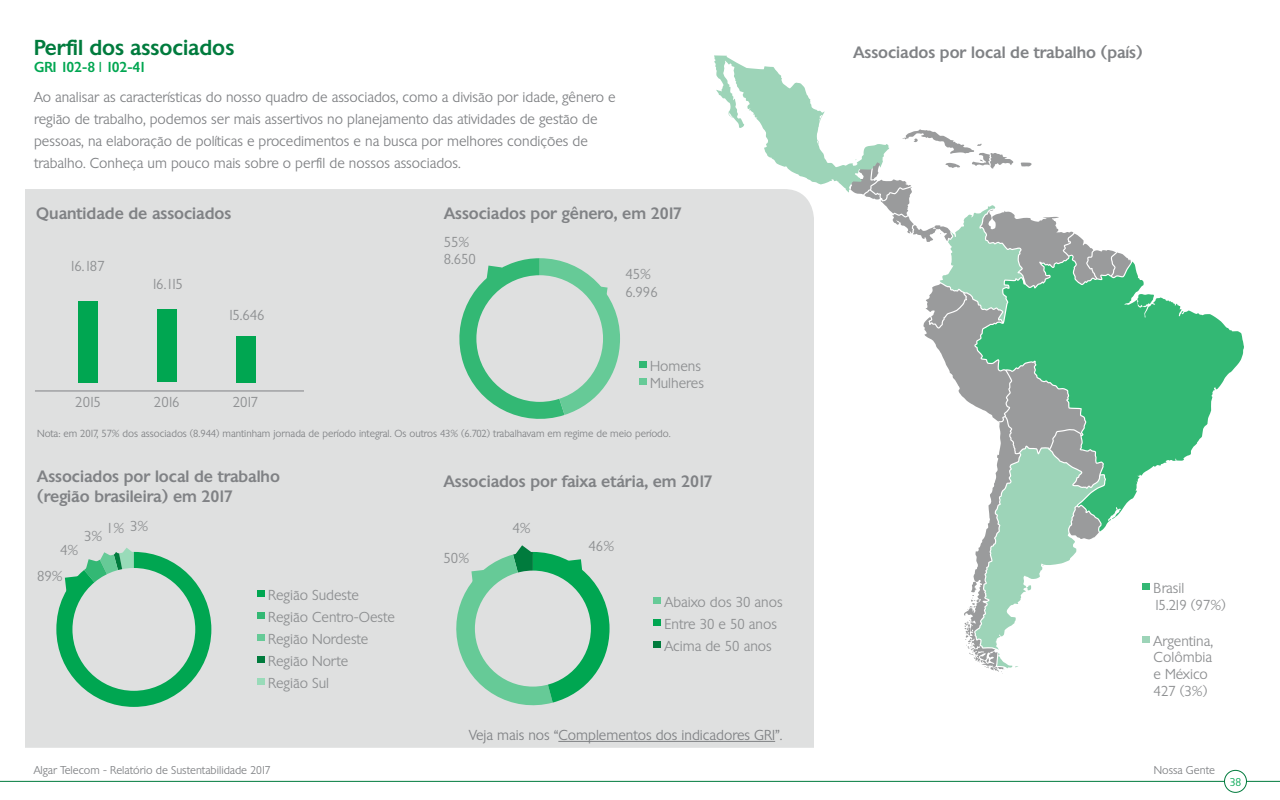
<style>
.page{position:relative;width:1280px;height:800px;background:#fff}
.page>*{position:absolute;margin:0;border:0;box-sizing:border-box;transform-origin:0 0}
.Título{font:500 21px "Chantilly Serial";color:#007b3d}
.Texto_corrido{font:500 16px/20.4px "Chantilly Serial";color:#808285}
.Texto_corrido-2{font:300 14px/22px "Chantilly Serial";color:#808285}
.Olho_de_texto{font:300 14px/16.8px "Chantilly Serial";color:#8d8f91}
.t1{font:500 14px "Chantilly Serial";color:#00a651}
.t2{font:300 11px "Chantilly Serial";color:#808285}
.t3{font:300 11px "Chantilly Serial";color:#00a651}
.Fonte_-_rodapé{font:300 10px "Chantilly Serial";color:#808285}
</style>
<div class="page">
<hr style="left:0;top:781px;width:1280px;height:1px;background:#007b3d">
<div style="left:1224px;top:770px;width:22px;height:22px;background:#fff;border-radius:50%"></div>
<div style="left:1224px;top:770px;width:23px;height:23px;border:1px solid #007b3d;border-radius:50%"></div>
<div style="left:25px;top:189px;width:789px;height:559px;background:#dfe0e0"></div>
<div style="left:78px;top:301px;width:20px;height:81px;background:#00a651"></div>
<div style="left:157px;top:309px;width:20px;height:73px;background:#00a651"></div>
<div style="left:236px;top:336px;width:20px;height:46px;background:#00a651"></div>
<hr style="left:35px;top:390px;width:269px;height:1px;background:#808285">
<div style="left:1143px;top:583px;width:7px;height:7px;background:#33b874"></div>
<div style="left:1143px;top:636px;width:7px;height:7px;background:#9dd4b8"></div>
<svg style="left:1131px;top:261px;width:113px;height:239px;fill:#33b874"></svg>
<svg style="left:714px;top:55px;width:417px;height:619px"></svg>
<svg style="left:450px;top:258px;width:170px;height:171px;background:#b6d7c7"></svg>
<div style="left:639px;top:361px;width:7px;height:7px;background:#33b874"></div>
<div style="left:639px;top:378px;width:7px;height:7px;background:#66ca97"></div>
<div style="left:257px;top:590px;width:7px;height:7px;background:#00a651"></div>
<div style="left:257px;top:612px;width:7px;height:7px;background:#33b874"></div>
<div style="left:257px;top:634px;width:7px;height:7px;background:#66ca97"></div>
<div style="left:257px;top:656px;width:7px;height:7px;background:#007b3d"></div>
<div style="left:257px;top:678px;width:7px;height:7px;background:#99dbb9"></div>
<svg style="left:56px;top:548px;width:155px;height:159px;background:#a1d0b8"></svg>
<svg style="left:448px;top:545px;width:162px;height:169px;background:#acd3bf"></svg>
<div style="left:654px;top:597px;width:7px;height:7px;background:#66ca97"></div>
<div style="left:654px;top:619px;width:7px;height:7px;background:#00a651"></div>
<div style="left:654px;top:641px;width:7px;height:7px;background:#007b3d"></div>
<hr style="left:558px;top:741px;width:217px;height:1px;background:#808285">
<p class="Título" style="left:34px;top:34px;width:202px">Perfil dos associados</p>
<p class="t1" style="left:34px;top:58px;width:114px">GRI 102-8 | 102-41</p>
<p class="Texto_corrido-2" style="left:34px;top:86px;width:583px">Ao analisar as características do nosso quadro de associados, como a divisão por idade, gênero e</p>
<p class="Texto_corrido-2" style="left:34px;top:108px;width:565px">região de trabalho, podemos ser mais assertivos no planejamento das atividades de gestão de pessoas, na elaboração de políticas e procedimentos e na busca por melhores condições de trabalho. Conheça um pouco mais sobre o perfil de nossos associados.</p>
<p class="Texto_corrido" style="left:36px;top:203px;width:197px">Quantidade de associados</p>
<p class="Olho_de_texto" style="left:69px;top:257px;width:37px">16.187</p>
<p class="Olho_de_texto" style="left:151px;top:276px;width:33px">16.115</p>
<p class="Olho_de_texto" style="left:227px;top:306px;width:39px">15.646</p>
<p class="Olho_de_texto" style="left:75px;top:394px;width:27px">2015</p>
<p class="Olho_de_texto" style="left:154px;top:394px;width:27px">2016</p>
<p class="Olho_de_texto" style="left:233px;top:394px;width:27px">2017</p>
<p class="Texto_corrido" style="left:444px;top:203px;width:240px">Associados por gênero, em 2017</p>
<p class="Olho_de_texto" style="left:444px;top:233px;width:27px">55%</p>
<p class="Olho_de_texto" style="left:444px;top:250px;width:34px">8.650</p>
<p class="Olho_de_texto" style="left:626px;top:266px;width:27px">45%</p>
<p class="Olho_de_texto" style="left:626px;top:284px;width:34px">6.996</p>
<p class="Olho_de_texto" style="left:650px;top:357px;width:52px">Homens</p>
<p class="Olho_de_texto" style="left:650px;top:375px;width:56px">Mulheres</p>
<p class="Fonte_-_rodapé" style="left:37px;top:427px;width:635px">Nota: em 2017, 57% dos associados (8.944) mantinham jornada de período integral. Os outros 43% (6.702) trabalhavam em regime de meio período.</p>
<p class="Texto_corrido" style="left:37px;top:466px;width:244px">Associados por local de trabalho (região brasileira) em 2017</p>
<p class="Olho_de_texto" style="left:106px;top:520px;width:20px">1%</p>
<p class="Olho_de_texto" style="left:130px;top:518px;width:20px">3%</p>
<p class="Olho_de_texto" style="left:84px;top:528px;width:20px">3%</p>
<p class="Olho_de_texto" style="left:60px;top:541px;width:20px">4%</p>
<p class="Olho_de_texto" style="left:37px;top:568px;width:27px">89%</p>
<p class="Olho_de_texto" style="left:268px;top:586px;width:92px">Região Sudeste</p>
<p class="Olho_de_texto" style="left:268px;top:608px;width:128px">Região Centro-Oeste</p>
<p class="Olho_de_texto" style="left:268px;top:630px;width:102px">Região Nordeste</p>
<p class="Olho_de_texto" style="left:268px;top:652px;width:82px">Região Norte</p>
<p class="Olho_de_texto" style="left:268px;top:674px;width:62px">Região Sul</p>
<p class="t2" style="left:34px;top:763px;width:238px">Algar Telecom - Relatório de Sustentabilidade 2017</p>
<p class="Texto_corrido" style="left:444px;top:471px;width:271px">Associados por faixa etária, em 2017</p>
<p class="Olho_de_texto" style="left:444px;top:550px;width:27px">50%</p>
<p class="Olho_de_texto" style="left:513px;top:520px;width:20px">4%</p>
<p class="Olho_de_texto" style="left:589px;top:538px;width:27px">46%</p>
<p class="Olho_de_texto" style="left:665px;top:594px;width:120px">Abaixo dos 30 anos</p>
<p class="Olho_de_texto" style="left:665px;top:616px;width:114px">Entre 30 e 50 anos</p>
<p class="Olho_de_texto" style="left:665px;top:638px;width:109px">Acima de 50 anos</p>
<p class="Texto_corrido-2" style="left:469px;top:724px;width:315px">Veja mais nos “Complementos dos indicadores GRI”.</p>
<p class="Texto_corrido" style="left:853px;top:42px;width:291px">Associados por local de trabalho (país)</p>
<p class="Olho_de_texto" style="left:1154px;top:579px;width:32px">Brasil</p>
<p class="Olho_de_texto" style="left:1154px;top:596px;width:74px">15.219 (97%)</p>
<p class="Olho_de_texto" style="left:1154px;top:632px;width:61px">Argentina,<br>Colômbia e México<br>427 (3%)</p>
<p class="t2" style="left:1154px;top:763px;width:63px">Nossa Gente</p>
<p class="t3" style="left:1230px;top:775px;width:13px">38</p>
</div>
